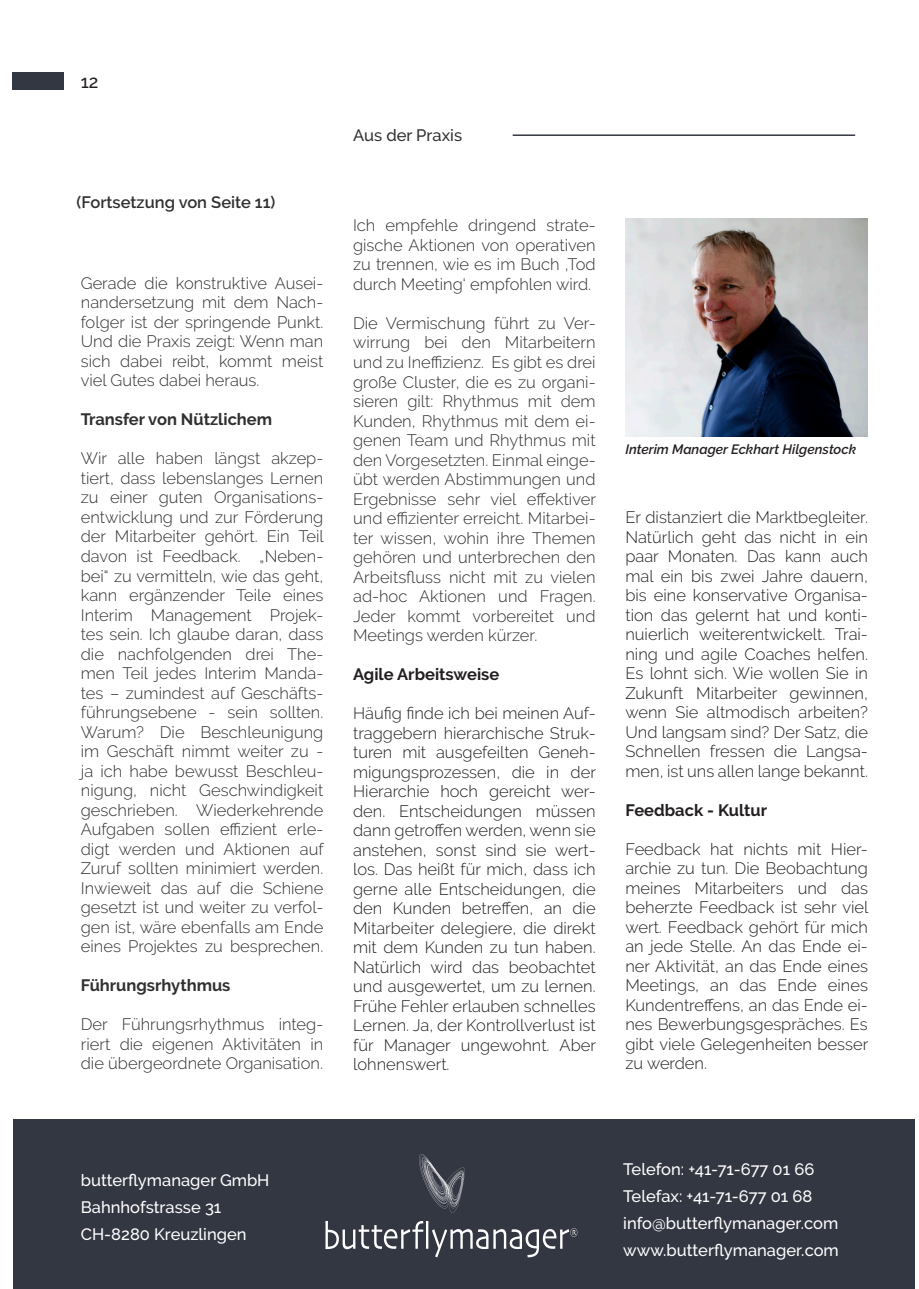
<style>
.page{position:relative;width:919px;height:1289px;background:#fff}
.page>*{position:absolute;margin:0;border:0;box-sizing:border-box;transform-origin:0 0}
.t1{font:500 18px "Raleway";color:#231f20}
.Texte{font:300 16.5px/19.5px "Raleway";color:#312f30;text-align:justify}
.t2{font:300 16.5px/19.5px "Raleway";color:#231f20;text-align:justify}
.Subtitles{font:500 16.5px "Raleway";color:#fff}
.Texte-2{font:700 16.5px "Raleway";color:#312f30}
.t3{font:700 16.5px "Raleway";color:#231f20}
.Texte-3{font:600 16.5px "Raleway";color:#312f30}
.Subtitles-2{font:500 16.5px "Raleway";color:#312f30}
.t4{font:italic 600 13.5px "Raleway";color:#231f20}
</style>
<div class="page">
<div style="left:13px;top:1119px;width:901px;height:169px;background:#333742"></div>
<svg style="left:325px;top:1221px;width:252px;height:36px"></svg>
<svg style="left:419px;top:1153px;width:46px;height:59px"></svg>
<div style="left:13px;top:72px;width:51px;height:17px;background:#333742"></div>
<hr style="left:512px;top:134px;width:343px;height:2px;background:#333742">
<img style="left:625px;top:218px;width:242px;height:218px">
<p class="t1" style="left:81px;top:71px;width:19px">12</p>
<p class="Texte-3" style="left:77px;top:192px;width:200px">(Fortsetzung von Seite 11)</p>
<p class="Texte" style="left:81px;top:273px;width:244px">Gerade die konstruktive Ausei&shy;nandersetzung mit dem Nach&shy;folger ist der springende Punkt.<br>Und die Praxis zeigt: Wenn man sich dabei reibt, kommt meist viel Gutes dabei heraus.</p>
<p class="Texte-2" style="left:81px;top:410px;width:193px">Transfer von Nützlichem</p>
<p class="Texte" style="left:81px;top:449px;width:244px">Wir alle haben längst akzep&shy;tiert, dass lebenslanges Lernen zu einer guten Organisations&shy;entwicklung und zur Förderung der Mitarbeiter gehört. Ein Teil davon ist Feedback. „Neben&shy;bei“ zu vermitteln, wie das geht, kann ergänzender Teile eines Interim Management Projek&shy;tes sein. Ich glaube daran, dass die nachfolgenden drei The&shy;men Teil jedes Interim Manda&shy;tes – zumindest auf Geschäfts&shy;führungsebene - sein sollten.<br>Warum? Die Beschleunigung im Geschäft nimmt weiter zu - ja ich habe bewusst Beschleu&shy;nigung, nicht Geschwindigkeit geschrieben. Wiederkehrende Aufgaben sollen effizient erle&shy;digt werden und Aktionen auf Zuruf sollten minimiert werden.<br>Inwieweit das auf die Schiene gesetzt ist und weiter zu verfol&shy;gen ist, wäre ebenfalls am Ende eines Projektes zu besprechen.</p>
<p class="Texte-2" style="left:81px;top:975px;width:151px">Führungsrhythmus</p>
<p class="Texte" style="left:81px;top:1014px;width:244px">Der Führungsrhythmus integ&shy;riert die eigenen Aktivitäten in die übergeordnete Organisation.</p>
<p class="Subtitles-2" style="left:353px;top:125px;width:110px">Aus der Praxis</p>
<p class="Texte" style="left:353px;top:216px;width:244px">Ich empfehle dringend strate&shy;gische Aktionen von operativen zu trennen, wie es im Buch ‚Tod durch Meeting‘ empfohlen wird.</p>
<p class="Texte" style="left:353px;top:313px;width:244px">Die Vermischung führt zu Ver&shy;wirrung bei den Mitarbeitern und zu Ineffizienz. Es gibt es drei</p>
<p class="Texte" style="left:353px;top:372px;width:244px">große Cluster, die es zu organi&shy;sieren gilt: Rhythmus mit dem Kunden, Rhythmus mit dem ei&shy;genen Team und Rhythmus mit den Vorgesetzten. Einmal einge&shy;übt werden Abstimmungen und Ergebnisse sehr viel effektiver und effizienter erreicht. Mitarbei&shy;ter wissen, wohin ihre Themen gehören und unterbrechen den Arbeitsfluss nicht mit zu vielen ad-hoc Aktionen und Fragen.<br>Jeder kommt vorbereitet und Meetings werden kürzer.</p>
<p class="t3" style="left:353px;top:665px;width:148px">Agile Arbeitsweise</p>
<p class="t2" style="left:353px;top:703px;width:244px">Häufig finde ich bei meinen Auf&shy;traggebern hierarchische Struk&shy;turen mit ausgefeilten Geneh&shy;migungsprozessen, die in der Hierarchie hoch gereicht wer&shy;den. Entscheidungen müssen dann getroffen werden, wenn sie anstehen, sonst sind sie wert&shy;los. Das heißt für mich, dass ich gerne alle Entscheidungen, die den Kunden betreffen, an die Mitarbeiter delegiere, die direkt mit dem Kunden zu tun haben.<br>Natürlich wird das beobachtet und ausgewertet, um zu lernen.<br>Frühe Fehler erlauben schnelles Lernen. Ja, der Kontrollverlust ist für Manager ungewohnt. Aber lohnenswert.</p>
<p class="t4" style="left:625px;top:441px;width:232px">Interim Manager Eckhart Hilgenstock</p>
<p class="t2" style="left:625px;top:507px;width:244px">Er distanziert die Marktbegleiter.<br>Natürlich geht das nicht in ein paar Monaten. Das kann auch mal ein bis zwei Jahre dauern, bis eine konservative Organisa&shy;tion das gelernt hat und konti&shy;nuierlich weiterentwickelt. Trai&shy;ning und agile Coaches helfen.<br>Es lohnt sich. Wie wollen Sie in Zukunft Mitarbeiter gewinnen, wenn Sie altmodisch arbeiten?<br>Und langsam sind? Der Satz, die Schnellen fressen die Langsa&shy;men, ist uns allen lange bekannt.</p>
<p class="t3" style="left:625px;top:800px;width:143px">Feedback - Kultur</p>
<p class="t2" style="left:625px;top:839px;width:244px">Feedback hat nichts mit Hier&shy;archie zu tun. Die Beobachtung meines Mitarbeiters und das beherzte Feedback ist sehr viel wert. Feedback gehört für mich an jede Stelle. An das Ende ei&shy;ner Aktivität, an das Ende eines Meetings, an das Ende eines Kundentreffens, an das Ende ei&shy;nes Bewerbungsgespräches. Es gibt viele Gelegenheiten besser zu werden.</p>
<p class="Subtitles" style="left:81px;top:1170px;width:190px">butterflymanager GmbH</p>
<p class="Subtitles" style="left:81px;top:1197px;width:142px">Bahnhofstrasse 31</p>
<p class="Subtitles" style="left:81px;top:1224px;width:167px">CH-8280 Kreuzlingen</p>
<p class="Subtitles" style="left:623px;top:1159px;width:192px">Telefon: +41-71-677 01 66</p>
<p class="Subtitles" style="left:623px;top:1186px;width:191px">Telefax: +41-71-677 01 68</p>
<p class="Subtitles" style="left:623px;top:1213px;width:216px">info@butterflymanager.com</p>
<p class="Subtitles" style="left:623px;top:1240px;width:217px">www.butterflymanager.com</p>
</div>
